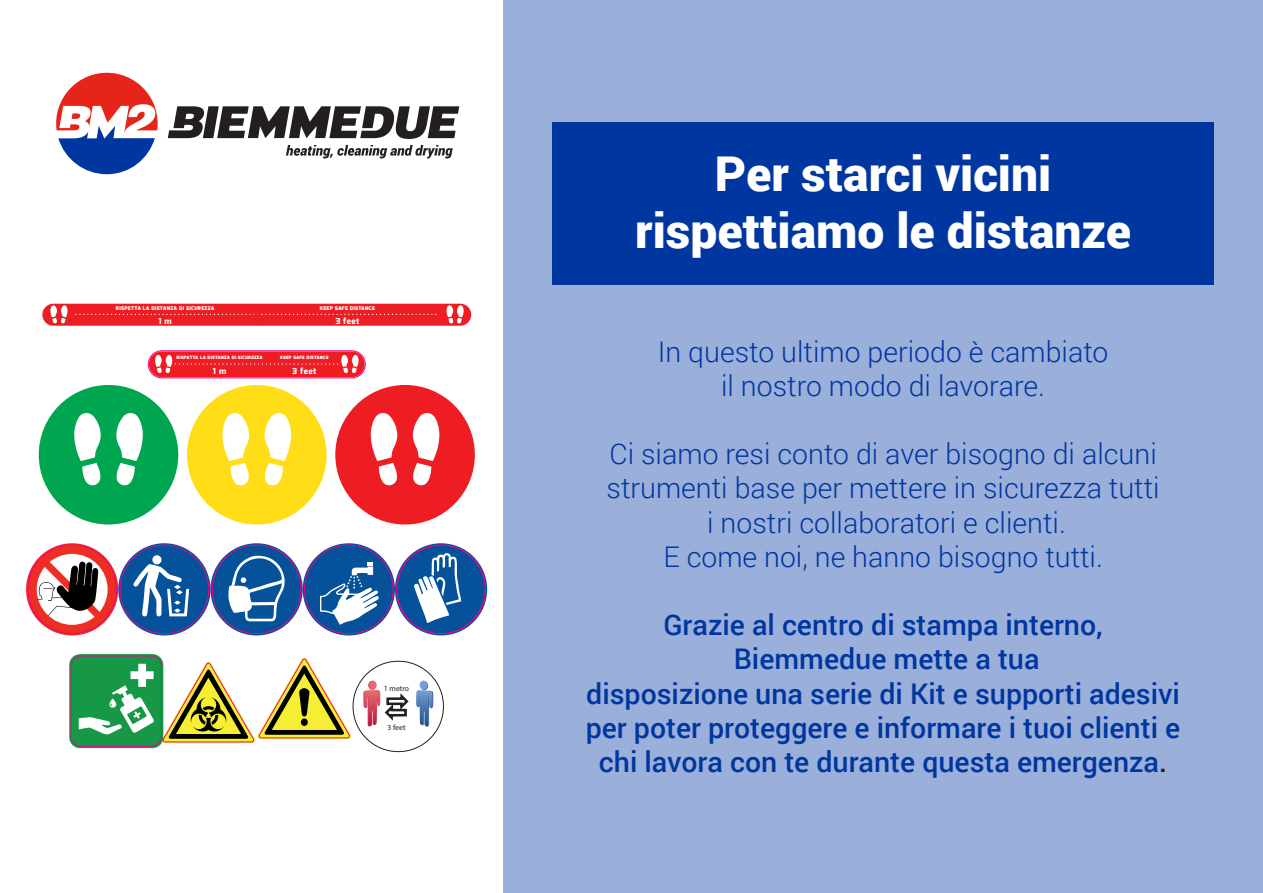
<style>
.page{position:relative;width:1263px;height:893px;background:#fff}
.page>*{position:absolute;margin:0;border:0;box-sizing:border-box;transform-origin:0 0}
.t1{font:900 48px "Roboto";color:#fff}
.t2{font:300 28.5px "Roboto";color:#0036a0}
.t3{font:500 28.5px/34.2px "Roboto";color:#0036a0;text-align:center}
.t4{font:800 8.25px "Exo";letter-spacing:.04em;color:#fff}
.t5{font:7.8px "Myriad Pro";color:#231f20}
.t6{font:900 5.1px "Exo";letter-spacing:.06em;color:#fff}
.t7{font:900 4.5px "Exo";letter-spacing:.06em;color:#fff}
.s1{color:#231f20}
</style>
<div class="page">
<div style="left:503px;top:0;width:760px;height:893px;background:#9aafd9"></div>
<svg style="left:286px;top:145px;width:167px;height:13px"></svg>
<svg style="left:168px;top:106px;width:291px;height:33px"></svg>
<svg style="left:56px;top:73px;width:102px;height:101px"></svg>
<div style="left:40px;top:301px;width:434px;height:27px;background:#ee1d23;border-radius:14px"></div>
<div style="left:37px;top:299px;width:439px;height:32px;border:5px solid #fff;border-radius:14px"></div>
<svg style="left:446px;top:305px;width:18px;height:18px"></svg>
<svg style="left:50px;top:305px;width:18px;height:18px"></svg>
<svg style="left:76px;top:313px;width:362px;height:18px"></svg>
<div style="left:148px;top:351px;width:217px;height:27px;background:#ee1d23;border-radius:14px"></div>
<div style="left:148px;top:350px;width:218px;height:29px;border:1px solid #fff;border-radius:14px"></div>
<div style="left:148px;top:351px;width:217px;height:27px;border:1px solid #ed028c;border-radius:14px"></div>
<svg style="left:155px;top:355px;width:203px;height:18px"></svg>
<div style="left:36px;top:382px;width:145px;height:145px;background:#00a54f;border-radius:50%"></div>
<div style="left:34px;top:380px;width:149px;height:150px;border:5px solid #fff;border-radius:50%"></div>
<svg style="left:74px;top:413px;width:27px;height:73px"></svg>
<svg style="left:116px;top:413px;width:27px;height:73px"></svg>
<div style="left:184px;top:382px;width:145px;height:145px;background:#ffdd17;border-radius:50%"></div>
<div style="left:182px;top:380px;width:150px;height:150px;border:5px solid #fff;border-radius:50%"></div>
<svg style="left:222px;top:413px;width:27px;height:73px"></svg>
<svg style="left:264px;top:413px;width:27px;height:73px"></svg>
<div style="left:333px;top:382px;width:144px;height:145px;background:#ee1d23;border-radius:50%"></div>
<div style="left:330px;top:380px;width:150px;height:150px;border:5px solid #fff;border-radius:50%"></div>
<svg style="left:371px;top:413px;width:26px;height:73px"></svg>
<svg style="left:413px;top:413px;width:26px;height:73px"></svg>
<svg style="left:28px;top:543px;width:182px;height:92px"></svg>
<svg style="left:210px;top:543px;width:93px;height:92px;background:#214f9c"></svg>
<svg style="left:228px;top:556px;width:57px;height:65px"></svg>
<svg style="left:303px;top:543px;width:92px;height:92px;background:#1d4d9a"></svg>
<svg style="left:320px;top:562px;width:59px;height:63px"></svg>
<svg style="left:395px;top:543px;width:92px;height:92px"></svg>
<svg style="left:414px;top:543px;width:74px;height:93px"></svg>
<svg style="left:69px;top:654px;width:94px;height:94px"></svg>
<div style="left:71px;top:656px;width:90px;height:90px;background:#179847;border-radius:11px"></div>
<svg style="left:79px;top:664px;width:75px;height:71px"></svg>
<div style="left:71px;top:656px;width:91px;height:90px;border:1px solid #ed028c;border-radius:11px"></div>
<svg style="left:162px;top:657px;width:189px;height:87px"></svg>
<div style="left:301px;top:718px;width:7px;height:8px;background:#000001;border-radius:50%"></div>
<div style="left:351px;top:659px;width:95px;height:95px;border:5px solid #fff;border-radius:50%"></div>
<svg style="left:363px;top:681px;width:70px;height:46px"></svg>
<div style="left:552px;top:122px;width:662px;height:163px;background:#0036a0"></div>
<p class="t1" style="left:715px;top:140px;width:338px">Per starci vicini</p>
<p class="t1" style="left:635px;top:197px;width:498px">rispettiamo le distanze</p>
<p class="t6" style="left:116px;top:305px;width:100px">RISPETTA LA DISTANZA DI SICUREZZA</p>
<p class="t6" style="left:320px;top:305px;width:57px">KEEP SAFE DISTANCE</p>
<p class="t4" style="left:158px;top:316px;width:15px">1 m</p>
<p class="t4" style="left:336px;top:316px;width:25px">3 feet</p>
<p class="t7" style="left:176px;top:355px;width:88px">RISPETTA LA DISTANZA DI SICUREZZA</p>
<p class="t4" style="left:213px;top:366px;width:15px">1 m</p>
<p class="t7" style="left:280px;top:355px;width:50px">KEEP SAFE DISTANCE</p>
<p class="t4" style="left:293px;top:366px;width:25px">3 feet</p>
<p class="t2" style="left:658px;top:332px;width:452px">In questo ultimo periodo è cambiato</p>
<p class="t2" style="left:721px;top:366px;width:325px">il nostro modo di lavorare.</p>
<p class="t2" style="left:609px;top:434px;width:549px">Ci siamo resi conto di aver bisogno di alcuni</p>
<p class="t2" style="left:606px;top:469px;width:555px">strumenti base per mettere in sicurezza tutti</p>
<p class="t2" style="left:707px;top:503px;width:360px">i nostri collaboratori e clienti.</p>
<p class="t2" style="left:663px;top:537px;width:441px">E come noi, ne hanno bisogno tutti.</p>
<p class="t5" style="left:384px;top:683px;width:27px">1 metro</p>
<p class="t5" style="left:387px;top:723px;width:20px">3 feet</p>
<p class="t3" style="left:663px;top:607px;width:441px">Grazie al centro di stampa interno,</p>
<p class="t3" style="left:734px;top:641px;width:307px">Biemmedue mette a tua</p>
<p class="t3" style="left:586px;top:675px;width:596px">disposizione una serie di Kit e supporti adesivi per poter proteggere e informare i tuoi clienti e chi lavora con te durante questa emergenza<span class="s1">.</span></p>
</div>
